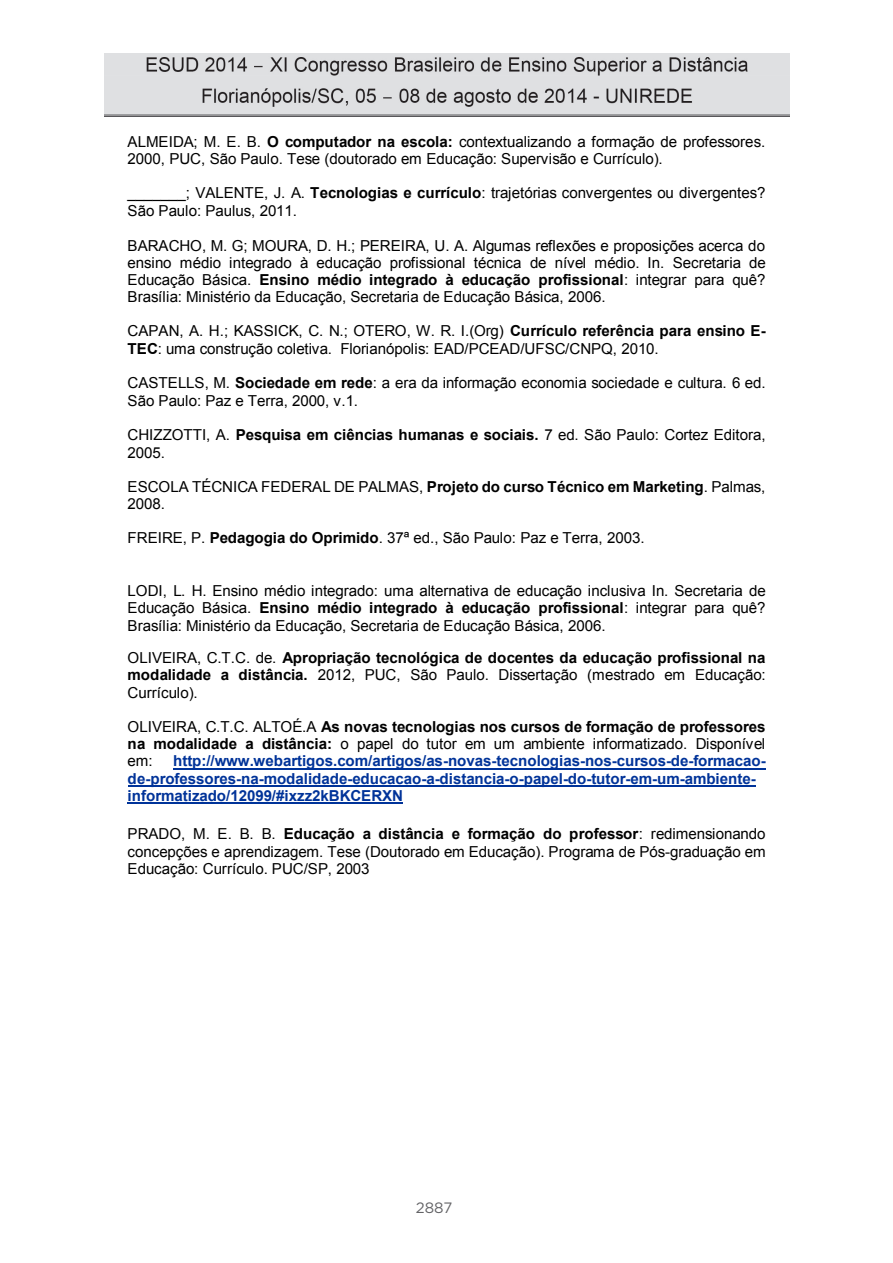
<style>
.page{position:relative;width:893px;height:1263px;background:#fff}
.page>*{position:absolute;margin:0;border:0;box-sizing:border-box;transform-origin:0 0}
.t1{font:15.15px/17.7px "Arial";letter-spacing:-.01em;color:#000}
.t2{font:700 15.15px/17.2px "Arial";letter-spacing:-.01em;color:#039}
.t3{font:15px "Gotham";color:#636366}
.s1{font-weight:700}
</style>
<div class="page">
<hr style="left:173px;top:768px;width:593px;height:1px;background:#039">
<hr style="left:128px;top:785px;width:627px;height:1px;background:#039">
<hr style="left:128px;top:802px;width:275px;height:2px;background:#039">
<img style="left:105px;top:53px;width:685px;height:64px">
<p class="t1" style="left:128px;top:133px;width:639px">ALMEIDA; M. E. B. <span class="s1">O computador na escola:</span> contextualizando a formação de professores.<br>2000, PUC, São Paulo. Tese (doutorado em Educação: Supervisão e Currículo).</p>
<p class="t1" style="left:128px;top:184px;width:639px">_______; VALENTE, J. A. <span class="s1">Tecnologias e currículo</span>: trajetórias convergentes ou divergentes?<br>São Paulo: Paulus, 2011.</p>
<p class="t1" style="left:128px;top:237px;width:640px;line-height:17.1px;text-align:justify">BARACHO, M. G; MOURA, D. H.; PEREIRA, U. A. Algumas reflexões e proposições acerca do ensino médio integrado à educação profissional técnica de nível médio. In. Secretaria de Educação Básica. <span class="s1">Ensino médio integrado à educação profissional</span>: integrar para quê?<br>Brasília: Ministério da Educação, Secretaria de Educação Básica, 2006.</p>
<p class="t1" style="left:128px;top:323px;width:640px;line-height:17.2px">CAPAN, A. H.; KASSICK, C. N.; OTERO, W. R. I.(Org) <span class="s1">Currículo referência para ensino E-<br>TEC</span>: uma construção coletiva. Florianópolis: EAD/PCEAD/UFSC/CNPQ, 2010.</p>
<p class="t1" style="left:128px;top:374px;width:640px">CASTELLS, M. <span class="s1">Sociedade em rede</span>: a era da informação economia sociedade e cultura. 6 ed.<br>São Paulo: Paz e Terra, 2000, v.1.</p>
<p class="t1" style="left:128px;top:426px;width:639px">CHIZZOTTI, A. <span class="s1">Pesquisa em ciências humanas e sociais.</span> 7 ed. São Paulo: Cortez Editora,<br>2005.</p>
<p class="t1" style="left:128px;top:478px;width:639px">ESCOLA TÉCNICA FEDERAL DE PALMAS, <span class="s1">Projeto do curso Técnico em Marketing</span>. Palmas,<br>2008.</p>
<p class="t1" style="left:128px;top:529px;width:518px">FREIRE, P. <span class="s1">Pedagogia do Oprimido</span>. 37ª ed., São Paulo: Paz e Terra, 2003.</p>
<p class="t1" style="left:128px;top:583px;width:640px;line-height:17.2px;text-align:justify">LODI, L. H. Ensino médio integrado: uma alternativa de educação inclusiva In. Secretaria de Educação Básica. <span class="s1">Ensino médio integrado à educação profissional</span>: integrar para quê?<br>Brasília: Ministério da Educação, Secretaria de Educação Básica, 2006.</p>
<p class="t1" style="left:128px;top:649px;width:640px;text-align:justify">OLIVEIRA, C.T.C. de. <span class="s1">Apropriação tecnológica de docentes da educação profissional na modalidade a distância.</span> 2012, PUC, São Paulo. Dissertação (mestrado em Educação:<br>Currículo).</p>
<p class="t1" style="left:128px;top:718px;width:639px;line-height:17.2px;text-align:justify">OLIVEIRA, C.T.C. ALTOÉ.A <span class="s1">As novas tecnologias nos cursos de formação de professores na modalidade a distância:</span> o papel do tutor em um ambiente informatizado. Disponível em:</p>
<p class="t2" style="left:128px;top:753px;width:640px;text-indent:45px">http://www.webartigos.com/artigos/as-novas-tecnologias-nos-cursos-de-formacao&shy;de-professores-na-modalidade-educacao-a-distancia-o-papel-do-tutor-em-um-ambiente&shy;informatizado/12099/#ixzz2kBKCERXN</p>
<p class="t1" style="left:128px;top:826px;width:640px;text-align:justify">PRADO, M. E. B. B. <span class="s1">Educação a distância e formação do professor</span>: redimensionando concepções e aprendizagem. Tese (Doutorado em Educação). Programa de Pós-graduação em Educação: Currículo. PUC/SP, 2003</p>
<p class="t3" style="left:416px;top:1198px;width:38px">2887</p>
</div>
